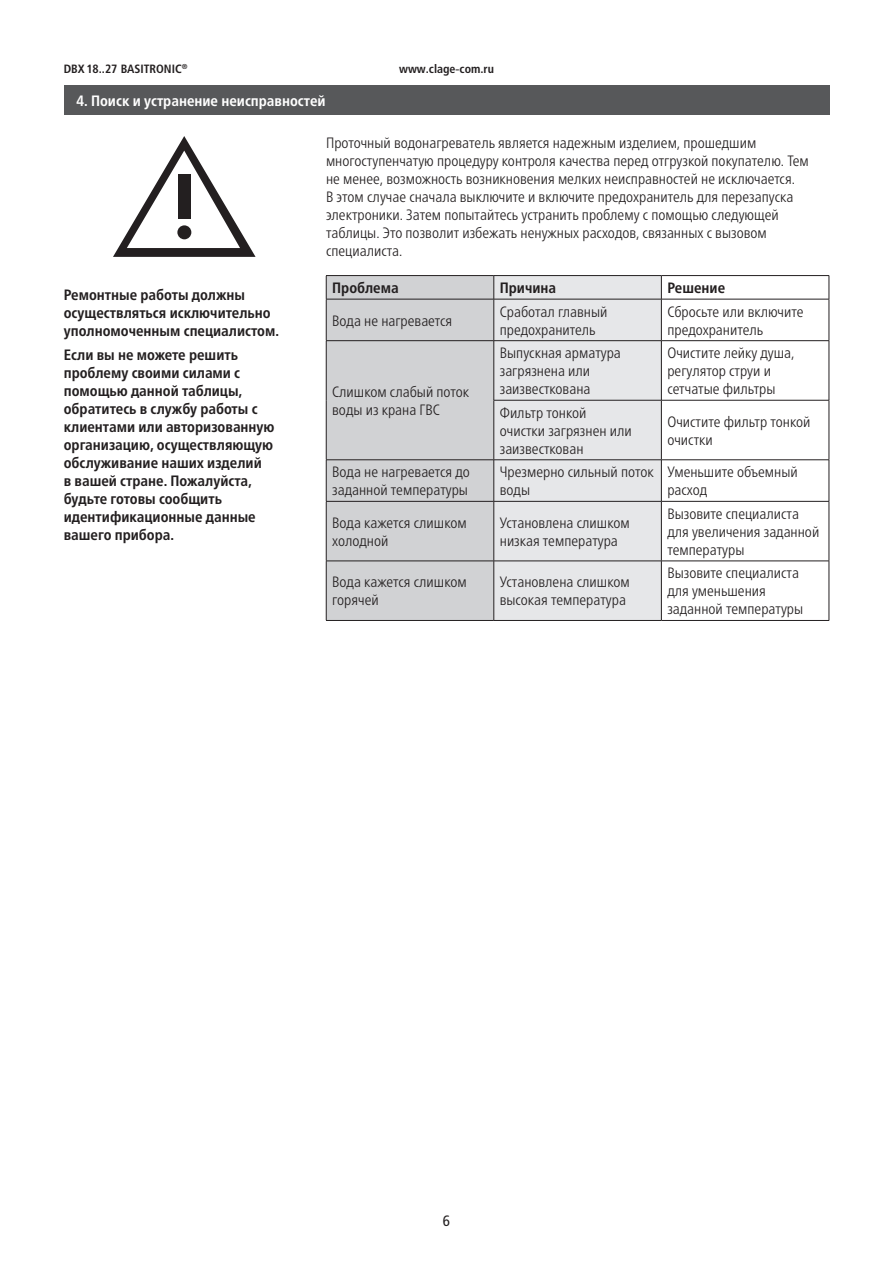
<style>
.page{position:relative;width:893px;height:1263px;background:#fff}
.page>*{position:absolute;margin:0;border:0;box-sizing:border-box;transform-origin:0 0}
._1_Body{font:300 condensed 15px/18px "Frutiger Neue LTW1 G";color:#231f20}
._4_Body_fett{font:700 condensed 15px/18px "Frutiger Neue LTW1 G";color:#231f20}
.Kapitelname_2__Sprac{font:700 condensed 15px "Frutiger Neue LTW1 G";color:#fff}
.t1{font:condensed 15px "Frutiger LT Std";color:#231f20}
.t2{font:700 condensed 12px "Frutiger LT Std";color:#231f20}
.s1{font-family:"Arial";font-weight:400;font-stretch:normal}
</style>
<div class="page">
<div style="left:327px;top:276px;width:167px;height:344px;background:#d1d2d4"></div>
<div style="left:495px;top:276px;width:166px;height:344px;background:#e6e7e9"></div>
<hr style="left:326px;top:275px;width:168px;height:1px;background:#231f20">
<svg style="left:326px;top:276px;width:1px;height:23px"></svg>
<hr style="left:494px;top:275px;width:167px;height:1px;background:#231f20">
<svg style="left:494px;top:276px;width:1px;height:23px"></svg>
<hr style="left:661px;top:275px;width:168px;height:1px;background:#231f20">
<svg style="left:661px;top:276px;width:1px;height:23px"></svg>
<svg style="left:829px;top:276px;width:1px;height:23px"></svg>
<hr style="left:326px;top:299px;width:168px;height:1px;background:#231f20">
<hr style="left:326px;top:299px;width:1px;height:41px;background:#231f20">
<hr style="left:494px;top:299px;width:167px;height:1px;background:#231f20">
<hr style="left:494px;top:299px;width:1px;height:41px;background:#231f20">
<hr style="left:661px;top:299px;width:168px;height:1px;background:#231f20">
<hr style="left:661px;top:299px;width:1px;height:41px;background:#231f20">
<hr style="left:829px;top:299px;width:1px;height:41px;background:#231f20">
<hr style="left:326px;top:340px;width:168px;height:1px;background:#231f20">
<hr style="left:326px;top:341px;width:1px;height:59px;background:#231f20">
<hr style="left:494px;top:340px;width:167px;height:1px;background:#231f20">
<hr style="left:494px;top:341px;width:1px;height:59px;background:#231f20">
<hr style="left:661px;top:340px;width:168px;height:1px;background:#231f20">
<hr style="left:661px;top:341px;width:1px;height:59px;background:#231f20">
<hr style="left:829px;top:341px;width:1px;height:59px;background:#231f20">
<hr style="left:326px;top:400px;width:1px;height:60px;background:#231f20">
<hr style="left:494px;top:400px;width:167px;height:1px;background:#231f20">
<hr style="left:494px;top:400px;width:1px;height:60px;background:#231f20">
<hr style="left:661px;top:400px;width:168px;height:1px;background:#231f20">
<hr style="left:661px;top:400px;width:1px;height:60px;background:#231f20">
<hr style="left:829px;top:400px;width:1px;height:60px;background:#231f20">
<hr style="left:326px;top:459px;width:168px;height:1px;background:#231f20">
<hr style="left:326px;top:460px;width:1px;height:41px;background:#231f20">
<hr style="left:494px;top:459px;width:167px;height:1px;background:#231f20">
<hr style="left:494px;top:460px;width:1px;height:41px;background:#231f20">
<hr style="left:661px;top:459px;width:168px;height:1px;background:#231f20">
<hr style="left:661px;top:460px;width:1px;height:41px;background:#231f20">
<hr style="left:829px;top:460px;width:1px;height:41px;background:#231f20">
<hr style="left:326px;top:501px;width:168px;height:1px;background:#231f20">
<hr style="left:326px;top:502px;width:1px;height:59px;background:#231f20">
<hr style="left:494px;top:501px;width:167px;height:1px;background:#231f20">
<hr style="left:494px;top:502px;width:1px;height:59px;background:#231f20">
<hr style="left:661px;top:501px;width:168px;height:1px;background:#231f20">
<hr style="left:661px;top:502px;width:1px;height:59px;background:#231f20">
<hr style="left:829px;top:502px;width:1px;height:59px;background:#231f20">
<hr style="left:326px;top:561px;width:168px;height:1px;background:#231f20">
<hr style="left:326px;top:561px;width:1px;height:59px;background:#231f20">
<hr style="left:494px;top:561px;width:167px;height:1px;background:#231f20">
<hr style="left:494px;top:561px;width:1px;height:59px;background:#231f20">
<hr style="left:661px;top:561px;width:168px;height:1px;background:#231f20">
<hr style="left:661px;top:561px;width:1px;height:59px;background:#231f20">
<hr style="left:829px;top:561px;width:1px;height:59px;background:#231f20">
<hr style="left:326px;top:620px;width:168px;height:1px;background:#231f20">
<hr style="left:494px;top:620px;width:167px;height:1px;background:#231f20">
<hr style="left:661px;top:620px;width:168px;height:1px;background:#231f20">
<div style="left:64px;top:85px;width:765px;height:30px;background:#57585a"></div>
<svg style="left:113px;top:136px;width:143px;height:121px"></svg>
<div style="left:178px;top:174px;width:12px;height:45px;background:#231f20"></div>
<div style="left:177px;top:225px;width:14px;height:14px;background:#231f20;border-radius:50%"></div>
<p class="t2" style="left:64px;top:62px;width:125px">DBX18..27 BASITRONIC<sup>®</sup></p>
<p class="Kapitelname_2__Sprac" style="left:77px;top:92px;width:251px">4. Поиск и устранение неисправностей</p>
<p class="t2" style="left:399px;top:61px;width:96px">www.clage<span class="s1">-</span>com.ru</p>
<p class="_4_Body_fett" style="left:64px;top:286px;width:217px">Ремонтные работы должны осуществляться исключительно уполномоченным специалистом.</p>
<p class="_4_Body_fett" style="left:64px;top:346px;width:212px">Если вы не можете решить проблему своими силами с помощью данной таблицы, обратитесь в службу работы с клиентами или авторизованную организацию, осуществляющую обслуживание наших изделий<br>в вашей стране. Пожалуйста, будьте готовы сообщить идентификационные данные вашего прибора.</p>
<p class="_1_Body" style="left:326px;top:134px;width:484px">Проточный водонагреватель является надежным изделием, прошедшим многоступенчатую процедуру контроля качества перед отгрузкой покупателю. Тем не менее, возможность возникновения мелких неисправностей не исключается.<br>В этом случае сначала выключите и включите предохранитель для перезапуска электроники. Затем попытайтесь устранить проблему с помощью следующей таблицы. Это позволит избежать ненужных расходов, связанных с вызовом специалиста.</p>
<p class="_4_Body_fett" style="left:332px;top:279px;width:68px">Проблема</p>
<p class="_4_Body_fett" style="left:500px;top:279px;width:58px">Причина</p>
<p class="_4_Body_fett" style="left:667px;top:279px;width:59px">Решение</p>
<p class="_1_Body" style="left:332px;top:311px;width:121px">Вода не нагревается</p>
<p class="_1_Body" style="left:500px;top:302px;width:109px">Сработал главный предохранитель</p>
<p class="_1_Body" style="left:667px;top:302px;width:138px">Сбросьте или включите предохранитель</p>
<p class="_1_Body" style="left:332px;top:383px;width:138px">Слишком слабый поток воды из крана ГВС</p>
<p class="_1_Body" style="left:500px;top:344px;width:123px">Выпускная арматура загрязнена или заизвесткована</p>
<p class="_1_Body" style="left:667px;top:344px;width:129px">Очистите лейку душа, регулятор струи и сетчатые фильтры</p>
<p class="_1_Body" style="left:500px;top:403px;width:133px">Фильтр тонкой очистки загрязнен или заизвесткован</p>
<p class="_1_Body" style="left:667px;top:412px;width:144px">Очистите фильтр тонкой очистки</p>
<p class="_1_Body" style="left:332px;top:463px;width:139px">Вода не нагревается до заданной температуры</p>
<p class="_1_Body" style="left:500px;top:463px;width:155px">Чрезмерно сильный поток воды</p>
<p class="_1_Body" style="left:667px;top:463px;width:132px">Уменьшите объемный расход</p>
<p class="_1_Body" style="left:332px;top:514px;width:136px">Вода кажется слишком холодной</p>
<p class="_1_Body" style="left:500px;top:514px;width:131px">Установлена слишком низкая температура</p>
<p class="_1_Body" style="left:667px;top:505px;width:153px">Вызовите специалиста для увеличения заданной температуры</p>
<p class="_1_Body" style="left:332px;top:573px;width:136px">Вода кажется слишком горячей</p>
<p class="_1_Body" style="left:500px;top:573px;width:131px">Установлена слишком высокая температура</p>
<p class="_1_Body" style="left:667px;top:564px;width:137px">Вызовите специалиста для уменьшения заданной температуры</p>
<p class="t1" style="left:443px;top:1212px;width:9px">6</p>
</div>
